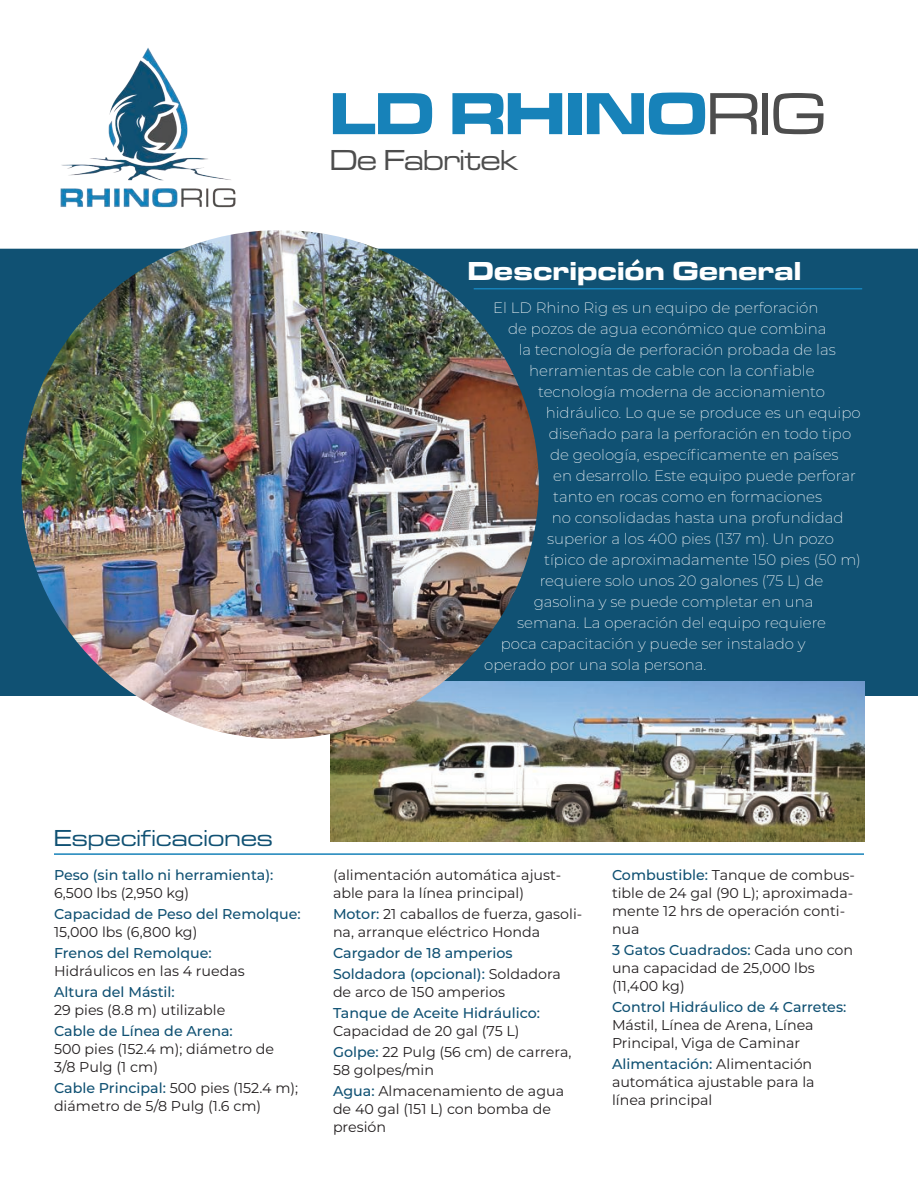
<style>
.page{position:relative;width:918px;height:1188px;background:#fff}
.page>*{position:absolute;margin:0;border:0;box-sizing:border-box;transform-origin:0 0}
.t1{font:61.5px "Microgramma D Bold Exte";color:#1782b9}
.t2{font:500 30px "Microgramma Ext D";color:#4d4d4d}
.t3{font:27px "Microgramma D Bold Exte";letter-spacing:.025em;color:#fff}
.t4{font:500 24px "Microgramma Ext D";letter-spacing:.025em;color:#105173}
.t5{font:200 15px "Montserrat";color:#fff}
.t6{font:14.25px/18px "Montserrat";color:#231f20}
.t7{font:500 14.25px/21px "Montserrat";color:#105173}
.s1{font-family:"Microgramma Ext D";font-weight:500;color:#4d4d4d}
.s2{font-weight:500;color:#105173}
.s3{font-weight:400;color:#231f20}
</style>
<div class="page">
<div style="left:0;top:249px;width:918px;height:447px;background:#105173"></div>
<img style="left:60px;top:48px;width:176px;height:160px">
<hr style="left:474px;top:288px;width:388px;height:1px;background:#1782b9">
<img style="left:330px;top:682px;width:535px;height:160px">
<img style="left:21px;top:230px;width:518px;height:509px">
<hr style="left:54px;top:853px;width:810px;height:2px;background:#1782b9">
<h1 class="t1" style="left:330px;top:72px;width:497px">LD RHINO<span class="s1">RIG</span></h1>
<h2 class="t2" style="left:330px;top:141px;width:190px">De Fabritek</h2>
<h3 class="t3" style="left:468px;top:253px;width:335px">Descripción General</h3>
<p class="t5" style="left:493px;top:298px;width:327px">El LD Rhino Rig es un equipo de perforación</p>
<p class="t5" style="left:508px;top:319px;width:320px">de pozos de agua económico que combina</p>
<p class="t5" style="left:519px;top:340px;width:319px">la tecnología de perforación probada de las</p>
<p class="t5" style="left:529px;top:361px;width:287px">herramientas de cable con la confiable</p>
<p class="t5" style="left:538px;top:382px;width:288px">tecnología moderna de accionamiento</p>
<p class="t5" style="left:546px;top:403px;width:317px">hidráulico. Lo que se produce es un equipo</p>
<p class="t5" style="left:549px;top:424px;width:304px">diseñado para la perforación en todo tipo</p>
<p class="t5" style="left:550px;top:445px;width:290px">de geología, específicamente en países</p>
<p class="t5" style="left:553px;top:466px;width:304px">en desarrollo. Este equipo puede perforar</p>
<p class="t5" style="left:553px;top:487px;width:270px">tanto en rocas como en formaciones</p>
<p class="t5" style="left:552px;top:508px;width:293px">no consolidadas hasta una profundidad</p>
<p class="t5" style="left:547px;top:529px;width:288px">superior a los 400 pies (137 m). Un pozo</p>
<p class="t5" style="left:544px;top:550px;width:318px">típico de aproximadamente 150 pies (50 m)</p>
<p class="t5" style="left:540px;top:571px;width:285px">requiere solo unos 20 galones (75 L) de</p>
<p class="t5" style="left:534px;top:592px;width:281px">gasolina y se puede completar en una</p>
<p class="t5" style="left:517px;top:613px;width:310px">semana. La operación del equipo requiere</p>
<p class="t5" style="left:501px;top:634px;width:307px">poca capacitación y puede ser instalado y</p>
<p class="t5" style="left:484px;top:655px;width:224px">operado por una sola persona.</p>
<h3 class="t4" style="left:54px;top:823px;width:220px">Especificaciones</h3>
<p class="t7" style="left:54px;top:864px;width:221px">Peso (sin tallo ni herramienta):</p>
<p class="t6" style="left:54px;top:884px;width:137px">6,500 lbs (2,950 kg)</p>
<p class="t7" style="left:54px;top:903px;width:248px">Capacidad de Peso del Remolque:</p>
<p class="t6" style="left:54px;top:923px;width:145px">15,000 lbs (6,800 kg)</p>
<p class="t7" style="left:54px;top:942px;width:159px">Frenos del Remolque:</p>
<p class="t6" style="left:54px;top:962px;width:192px">Hidráulicos en las 4 ruedas</p>
<p class="t7" style="left:54px;top:981px;width:122px">Altura del Mástil:</p>
<p class="t6" style="left:54px;top:1001px;width:173px">29 pies (8.8 m) utilizable</p>
<p class="t7" style="left:54px;top:1020px;width:180px">Cable de Línea de Arena:</p>
<p class="t6" style="left:54px;top:1040px;width:222px">500 pies (152.4 m); diámetro de<br>3/8 Pulg (1 cm)</p>
<p class="t6" style="left:54px;top:1079px;width:246px"><span class="s2">Cable Principal:</span> 500 pies (152.4 m); diámetro de 5/8 Pulg (1.6 cm)</p>
<p class="t6" style="left:333px;top:866px;width:230px">(alimentación automática ajust&shy;able para la línea principal)</p>
<p class="t6" style="left:333px;top:905px;width:251px"><span class="s2">Motor:</span> 21 caballos de fuerza, gasoli&shy;na, arranque eléctrico Honda</p>
<p class="t7" style="left:333px;top:942px;width:230px">Cargador de 18 amperios<br>Soldadora (opcional): <span class="s3">Soldadora</span></p>
<p class="t6" style="left:333px;top:983px;width:174px">de arco de 150 amperios</p>
<p class="t7" style="left:333px;top:1002px;width:209px">Tanque de Aceite Hidráulico:</p>
<p class="t6" style="left:333px;top:1020px;width:240px;line-height:21px">Capacidad de 20 gal (75 L)<br><span class="s2">Golpe:</span> 22 Pulg (56 cm) de carrera,</p>
<p class="t6" style="left:333px;top:1059px;width:233px;line-height:21px">58 golpes/min<br><span class="s2">Agua:</span> Almacenamiento de agua</p>
<p class="t6" style="left:333px;top:1100px;width:220px">de 40 gal (151 L) con bomba de presión</p>
<p class="t6" style="left:612px;top:866px;width:245px"><span class="s2">Combustible:</span> Tanque de combus&shy;tible de 24 gal (90 L); aproximada&shy;mente 12 hrs de operación conti&shy;nua</p>
<p class="t6" style="left:612px;top:941px;width:243px"><span class="s2">3 Gatos Cuadrados:</span> Cada uno con una capacidad de 25,000 lbs (11,400 kg)</p>
<p class="t7" style="left:612px;top:996px;width:236px">Control Hidráulico de 4 Carretes:</p>
<p class="t6" style="left:612px;top:1016px;width:203px">Mástil, Línea de Arena, Línea<br>Principal, Viga de Caminar</p>
<p class="t6" style="left:612px;top:1055px;width:204px"><span class="s2">Alimentación:</span> Alimentación automática ajustable para la línea principal</p>
</div>
